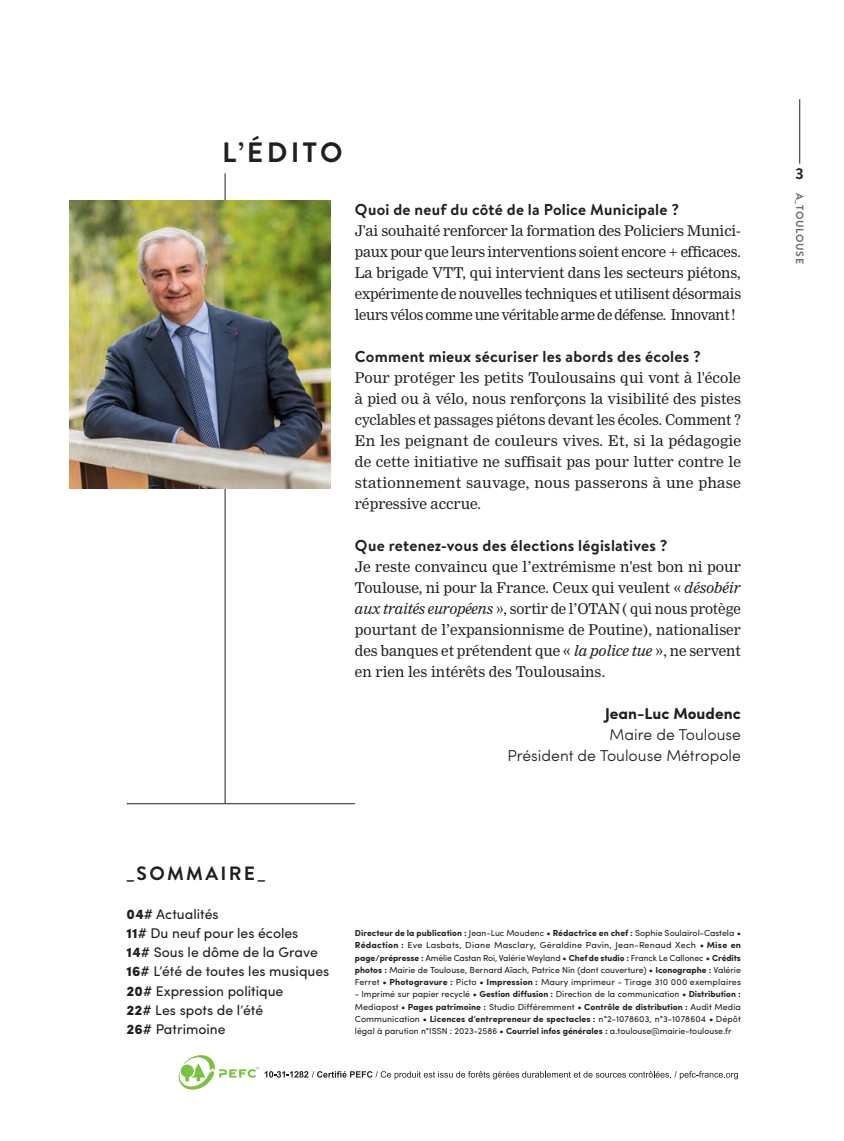
<style>
.page{position:relative;width:844px;height:1141px;background:#fff}
.page>*{position:absolute;margin:0;border:0;box-sizing:border-box;transform-origin:0 0}
.t1{font:700 28px "Brandon Grotesque";letter-spacing:.12em;color:#231f20}
.t2{font:700 19.25px "Brandon Grotesque";letter-spacing:.12em;color:#231f20}
.t3{font:700 15.75px "Brandon Text";letter-spacing:.015em;color:#231f20}
.t4{font:300 15.75px/21px "Sofia Pro";color:#231f20;text-align:right}
.t5{font:700 15.75px "Sofia Pro";color:#231f20}
.t6{font:700 15.75px "Brandon Grotesque";color:#231f20}
.t7{font:14.53px/21px "Nimrod MT Std";letter-spacing:-.005em;color:#231f20;text-align:justify}
.t8{font:14px/19.2px "Sofia Pro";color:#231f20}
.t9{font:700 10.5px "Brandon Grotesque";letter-spacing:.06em;color:#6d6e70}
.t10{font:8.75px/12.2px "Sofia Pro";color:#231f20;text-align:justify}
.s1{font-style:italic}
.s2{font-weight:900}
.s3{font-weight:700}
</style>
<div class="page">
<hr style="left:224px;top:173px;width:1px;height:630px;background:#231f20">
<hr style="left:126px;top:803px;width:229px;height:1px;background:#231f20">
<img style="left:69px;top:201px;width:261px;height:287px">
<svg style="left:178px;top:1055px;width:559px;height:35px"></svg>
<hr style="left:799px;top:99px;width:1px;height:65px;background:#231f20">
<h1 class="t1" style="left:222px;top:136px;width:122px">L’ÉDITO</h1>
<p class="t3" style="left:355px;top:204px;width:326px">Quoi de neuf du côté de la Police Municipale ?</p>
<p class="t7" style="left:355px;top:221px;width:387px">J'ai souhaité renforcer la formation des Policiers Munici&shy;paux pour que leurs interventions soient encore + efficaces.<br>La brigade VTT, qui intervient dans les secteurs piétons, expérimente de nouvelles techniques et utilisent désormais leurs vélos comme une véritable arme de défense. Innovant !</p>
<p class="t3" style="left:355px;top:351px;width:347px">Comment mieux sécuriser les abords des écoles ?</p>
<p class="t7" style="left:355px;top:368px;width:387px">Pour protéger les petits Toulousains qui vont à l'école à pied ou à vélo, nous renforçons la visibilité des pistes cyclables et passages piétons devant les écoles. Comment ?<br>En les peignant de couleurs vives. Et, si la pédagogie de cette initiative ne suffisait pas pour lutter contre le stationnement sauvage, nous passerons à une phase répressive accrue.</p>
<p class="t3" style="left:355px;top:540px;width:314px">Que retenez-vous des élections législatives ?</p>
<p class="t7" style="left:355px;top:557px;width:387px">Je reste convaincu que l’extrémisme n'est bon ni pour Toulouse, ni pour la France. Ceux qui veulent « <span class="s1">désobéir aux traités européens</span> », sortir de l’OTAN ( qui nous protège pourtant de l’expansionnisme de Poutine), nationaliser des banques et prétendent que « <span class="s1">la police tue</span> », ne servent en rien les intérêts des Toulousains.</p>
<p class="t5" style="left:605px;top:708px;width:137px">Jean-Luc Moudenc</p>
<p class="t4" style="left:507px;top:726px;width:235px">Maire de Toulouse<br>Président de Toulouse Métropole</p>
<h2 class="t2" style="left:126px;top:862px;width:140px">_SOMMAIRE_</h2>
<p class="t8" style="left:126px;top:906px;width:204px"><span class="s2">04</span># Actualités<br><span class="s2">11</span># Du neuf pour les écoles<br><span class="s2">14</span># Sous le dôme de la Grave<br><span class="s2">16</span># L’été de toutes les musiques<br><span class="s2">20</span># Expression politique<br><span class="s2">22</span># Les spots de l’été<br><span class="s2">26</span># Patrimoine</p>
<p class="t10" style="left:355px;top:928px;width:387px"><span class="s3">Directeur de la publication :</span> Jean-Luc Moudenc <span class="s3">• Rédactrice en chef :</span> Sophie Soulairol-Castela <span class="s3">• Rédaction :</span> Eve Lasbats, Diane Masclary, Géraldine Pavin, Jean-Renaud Xech <span class="s3">• Mise en page-/-prépresse :</span> Amélie Castan Roi, Valérie Weyland <span class="s3">• Chef de studio :</span> Franck Le Callonec <span class="s3">• Crédits photos :</span> Mairie de Toulouse, Bernard Aïach, Patrice Nin (dont couverture) <span class="s3">• Iconographe :</span> Valérie Ferret <span class="s3">• Photogravure :</span> Picto <span class="s3">• Impression :</span> Maury imprimeur - Tirage 310 000 exemplaires</p>
<p class="t10" style="left:355px;top:989px;width:387px">- Imprimé sur papier recyclé <span class="s3">• Gestion diffusion :</span> Direction de la communication <span class="s3">• Distribution :<br></span>Mediapost <span class="s3">• Pages patrimoine :</span> Studio Différemment <span class="s3">• Contrôle de distribution :</span> Audit Media Communication <span class="s3">• Licences d’entrepreneur de spectacles :</span> n°2-1078603, n°3-1078604 <span class="s3">•</span> Dépôt légal à parution n°ISSN : 2023-2586 <span class="s3">• Courriel infos générales :</span> a.toulouse@mairie-toulouse.fr</p>
<p class="t6" style="left:795px;top:164px;width:10px">3</p>
<p class="t9" style="left:805px;top:193px;width:72px;rotate:90deg">A_TOULOUSE</p>
</div>
